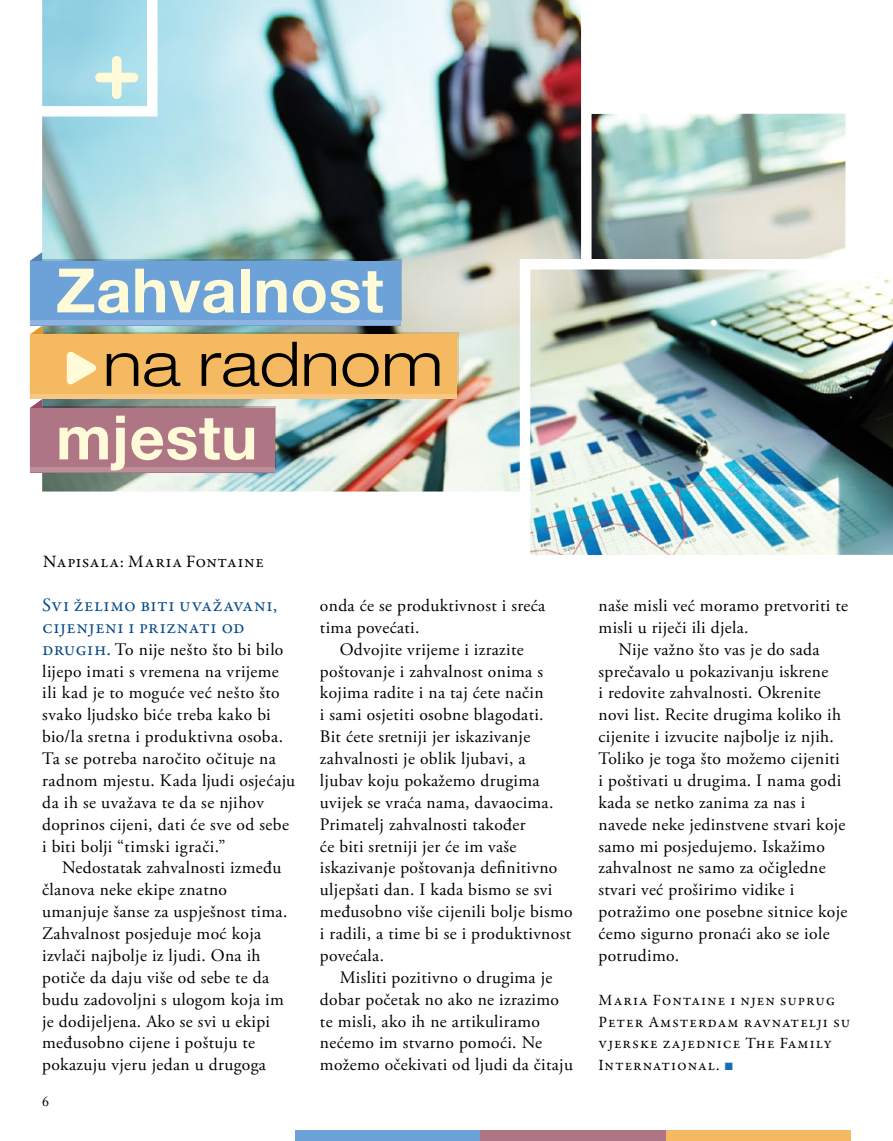
<style>
.page{position:relative;width:893px;height:1141px;background:#fff}
.page>*{position:absolute;margin:0;border:0;box-sizing:border-box;transform-origin:0 0}
.t1{font:700 61.25px "Helvetica Neue LT Std";letter-spacing:.01em;color:#fffad8}
.t2{font:300 expanded 61.25px "Helvetica Neue LT Std";letter-spacing:.01em;color:#000}
.t3{font:19.25px/21.9px "Garamond Premr Pro";letter-spacing:.025em;color:#074b88}
.t4{font:17.5px/21.9px "Adobe Garamond Pro";letter-spacing:.02em;color:#000}
.t5{font:17.5px "Garamond Premr Pro";letter-spacing:.04em;color:#000}
.t6{font:15.75px/21.9px "Garamond Premr Pro";letter-spacing:.06em;color:#000}
.t7{font:14px "Adobe Caslon Pro";color:#000}
.s1{font-family:"Garamond Premr Pro";font-size:19.25px;color:#074b88}
.s2{font-family:"Arial";font-style:italic;color:#136fb7}
</style>
<div class="page">
<img style="left:29px;top:0;width:817px;height:492px">
<svg style="left:30px;top:252px;width:12px;height:156px"></svg>
<div style="left:42px;top:259px;width:360px;height:61px;background:linear-gradient(to bottom,#6ca2d7,#6ca2d7)"></div>
<div style="left:30px;top:261px;width:370px;height:64px;background:#6ca2d7"></div>
<svg style="left:46px;top:333px;width:413px;height:61px"></svg>
<svg style="left:42px;top:406px;width:234px;height:61px"></svg>
<div style="left:30px;top:334px;width:427px;height:65px;background:#f5b962"></div>
<div style="left:30px;top:408px;width:245px;height:64px;background:#ae7584"></div>
<svg style="left:67px;top:351px;width:29px;height:34px"></svg>
<svg style="left:29px;top:0;width:129px;height:117px"></svg>
<div style="left:30px;top:320px;width:370px;height:5px;background:#8fb4e0"></div>
<div style="left:30px;top:394px;width:427px;height:5px;background:#f8c784"></div>
<div style="left:30px;top:467px;width:245px;height:5px;background:#bd8f9b"></div>
<div style="left:295px;top:1130px;width:185px;height:11px;background:#6ca2d7"></div>
<div style="left:665px;top:1130px;width:185px;height:11px;background:#f5b962"></div>
<div style="left:480px;top:1130px;width:185px;height:11px;background:#ae7584"></div>
<img style="left:520px;top:259px;width:373px;height:297px">
<div style="left:581px;top:0;width:11px;height:263px;background:#fff"></div>
<h1 class="t1" style="left:56px;top:253px;width:329px">Zahvalnost</h1>
<h1 class="t2" style="left:103px;top:328px;width:341px">na radnom</h1>
<h1 class="t1" style="left:56px;top:400px;width:203px">mjestu</h1>
<p class="t5" style="left:43px;top:551px;width:222px">Napisala: Maria Fontaine</p>
<p class="t3" style="left:42px;top:594px;width:236px">Svi želimo biti uvažavani, cijenjeni i priznati od</p>
<p class="t4" style="left:42px;top:639px;width:254px"><span class="s1">drugih.</span> To nije nešto što bi bilo lijepo imati s vremena na vrijeme ili kad je to moguće već nešto što svako ljudsko biće treba kako bi bio/la sretna i produktivna osoba.<br>Ta se potreba naročito očituje na radnom mjestu. Kada ljudi osjećaju da ih se uvažava te da se njihov doprinos cijeni, dati će sve od sebe i biti bolji “timski igrači.”</p>
<p class="t4" style="left:42px;top:858px;width:247px;text-indent:20px">Nedostatak zahvalnosti između članova neke ekipe znatno umanjuje šanse za uspješnost tima.<br>Zahvalnost posjeduje moć koja izvlači najbolje iz ljudi. Ona ih potiče da daju više od sebe te da budu zadovoljni s ulogom koja im je dodijeljena. Ako se svi u ekipi međusobno cijene i poštuju te pokazuju vjeru jedan u drugoga</p>
<p class="t7" style="left:42px;top:1093px;width:8px">6</p>
<p class="t4" style="left:320px;top:595px;width:227px">onda će se produktivnost i sreća tima povećati.</p>
<p class="t4" style="left:320px;top:639px;width:254px;text-indent:20px">Odvojite vrijeme i izrazite poštovanje i zahvalnost onima s kojima radite i na taj ćete način<br>i sami osjetiti osobne blagodati.<br>Bit ćete sretniji jer iskazivanje zahvalnosti je oblik ljubavi, a ljubav koju pokažemo drugima uvijek se vraća nama, davaocima.<br>Primatelj zahvalnosti također<br>će biti sretniji jer će im vaše iskazivanje poštovanja definitivno uljepšati dan. I kada bismo se svi međusobno više cijenili bolje bismo i radili, a time bi se i produktivnost povećala.</p>
<p class="t4" style="left:320px;top:967px;width:254px;text-indent:20px">Misliti pozitivno o drugima je dobar početak no ako ne izrazimo te misli, ako ih ne artikuliramo nećemo im stvarno pomoći. Ne možemo očekivati od ljudi da čitaju</p>
<p class="t4" style="left:599px;top:595px;width:251px">naše misli već moramo pretvoriti te</p>
<p class="t4" style="left:599px;top:617px;width:152px">misli u riječi ili djela.</p>
<p class="t4" style="left:618px;top:639px;width:203px">Nije važno što vas je do sada</p>
<p class="t4" style="left:599px;top:661px;width:231px">sprečavalo u pokazivanju iskrene</p>
<p class="t4" style="left:599px;top:683px;width:224px">i redovite zahvalnosti. Okrenite</p>
<p class="t4" style="left:599px;top:704px;width:244px">novi list. Recite drugima koliko ih</p>
<p class="t4" style="left:599px;top:726px;width:237px">cijenite i izvucite najbolje iz njih.</p>
<p class="t4" style="left:599px;top:748px;width:243px">Toliko je toga što možemo cijeniti</p>
<p class="t4" style="left:599px;top:770px;width:244px">i poštivati u drugima. I nama godi</p>
<p class="t4" style="left:599px;top:792px;width:208px">kada se netko zanima za nas i</p>
<p class="t4" style="left:599px;top:814px;width:248px">navede neke jedinstvene stvari koje</p>
<p class="t4" style="left:599px;top:836px;width:228px">samo mi posjedujemo. Iskažimo</p>
<p class="t4" style="left:599px;top:858px;width:229px">zahvalnost ne samo za očigledne</p>
<p class="t4" style="left:599px;top:879px;width:197px">stvari već proširimo vidike i</p>
<p class="t4" style="left:599px;top:901px;width:250px">potražimo one posebne sitnice koje</p>
<p class="t4" style="left:599px;top:923px;width:233px">ćemo sigurno pronaći ako se iole</p>
<p class="t4" style="left:599px;top:945px;width:82px">potrudimo.</p>
<p class="t6" style="left:598px;top:989px;width:253px">Maria Fontaine i njen suprug<br>Peter Amsterdam ravnatelji su vjerske zajednice The Family<br>International. <span class="s2">■</span></p>
</div>
